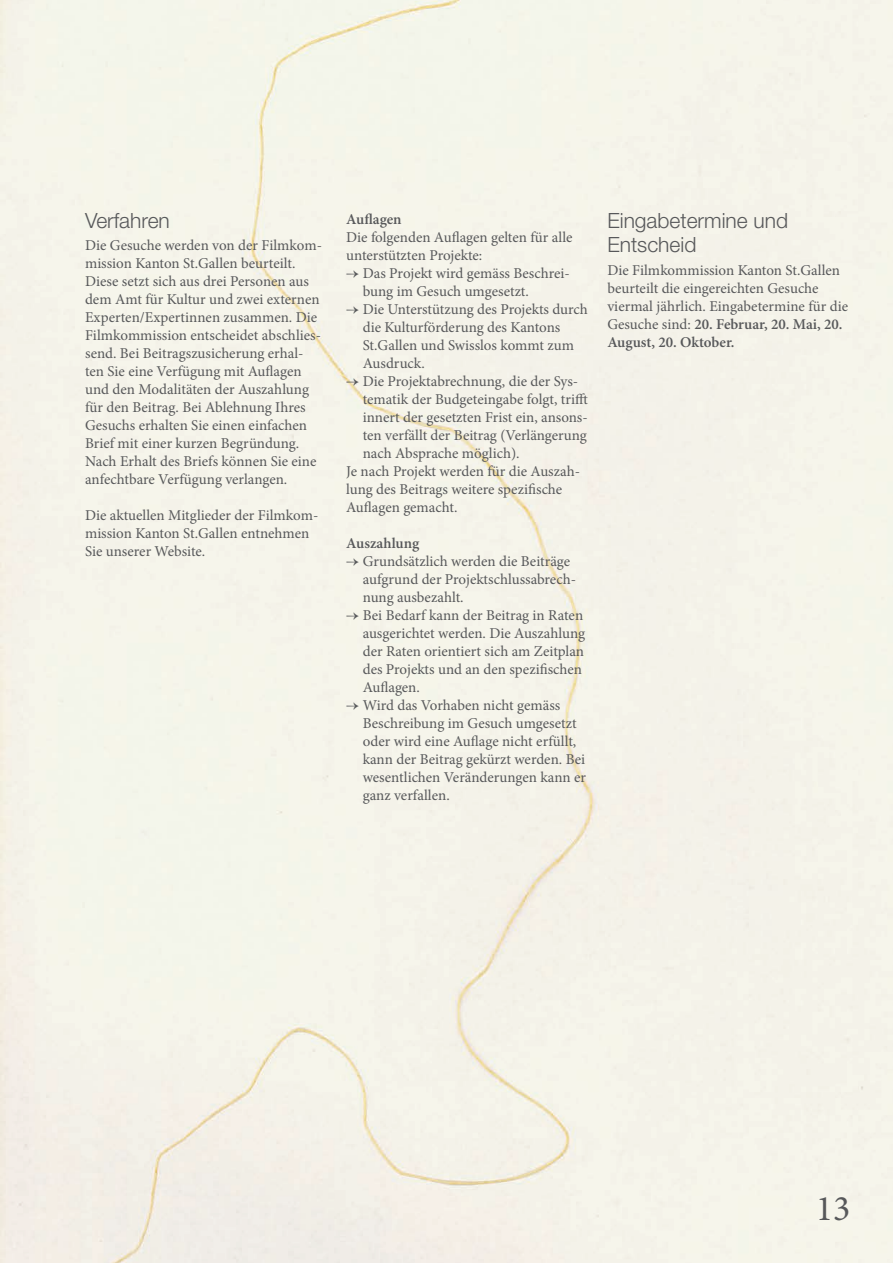
<style>
.page{position:relative;width:893px;height:1263px;background:#f4f4e9}
.page>*{position:absolute;margin:0;border:0;box-sizing:border-box;transform-origin:0 0}
.t1{font:36px "Minion Pro";color:#57585a}
.t2{font:300 21px/24.8px "Helvetica Neue LT Std";color:#57585a}
.t3{font:15px/18px "Minion Pro";color:#57585a}
.t4{font:600 15px "Minion Pro";color:#57585a}
.s1{font-weight:600}
</style>
<div class="page">
<h2 class="t2" style="left:85px;top:207px;width:86px">Verfahren</h2>
<p class="t3" style="left:85px;top:236px;width:238px">Die Gesuche werden von der Filmkom&shy;mission Kanton St.Gallen beurteilt.<br>Diese setzt sich aus drei Personen aus dem Amt für Kultur und zwei externen Experten/Expertinnen zusammen. Die Filmkommission entscheidet abschlies&shy;send. Bei Beitragszusicherung erhal&shy;ten Sie eine Verfügung mit Auflagen und den Modalitäten der Auszahlung für den Beitrag. Bei Ablehnung Ihres Gesuchs erhalten Sie einen einfachen Brief mit einer kurzen Begründung.<br>Nach Erhalt des Briefs können Sie eine anfechtbare Verfügung verlangen.</p>
<p class="t3" style="left:85px;top:506px;width:235px">Die aktuellen Mitglieder der Filmkom&shy;mission Kanton St.Gallen entnehmen<br>Sie unserer Website.</p>
<p class="t4" style="left:346px;top:208px;width:57px">Auflagen</p>
<p class="t3" style="left:346px;top:228px;width:228px">Die folgenden Auflagen gelten für alle unterstützten Projekte:</p>
<p class="t3" style="left:363px;top:264px;width:209px;text-indent:-17px">→ Das Projekt wird gemäss Beschrei&shy;bung im Gesuch umgesetzt.</p>
<p class="t3" style="left:363px;top:300px;width:227px;text-indent:-17px">→ Die Unterstützung des Projekts durch die Kulturförderung des Kantons<br>St.Gallen und Swisslos kommt zum<br>Ausdruck.</p>
<p class="t3" style="left:346px;top:372px;width:234px">→ Die Projektabrechnung, die der Sys-</p>
<p class="t3" style="left:363px;top:390px;width:227px">tematik der Budgeteingabe folgt, trifft</p>
<p class="t3" style="left:363px;top:408px;width:227px">innert der gesetzten Frist ein, ansons-</p>
<p class="t3" style="left:363px;top:426px;width:226px">ten verfällt der Beitrag (Verlängerung</p>
<p class="t3" style="left:363px;top:444px;width:158px">nach Absprache möglich).</p>
<p class="t3" style="left:346px;top:462px;width:235px">Je nach Projekt werden für die Auszah-</p>
<p class="t3" style="left:346px;top:480px;width:218px">lung des Beitrags weitere spezifische</p>
<p class="t3" style="left:346px;top:498px;width:113px">Auflagen gemacht.</p>
<p class="t4" style="left:346px;top:532px;width:75px">Auszahlung</p>
<p class="t3" style="left:363px;top:552px;width:215px;text-indent:-17px">→ Grundsätzlich werden die Beiträge aufgrund der Projektschlussabrech&shy;nung ausbezahlt.</p>
<p class="t3" style="left:363px;top:606px;width:224px;text-indent:-17px">→ Bei Bedarf kann der Beitrag in Raten ausgerichtet werden. Die Auszahlung der Raten orientiert sich am Zeitplan des Projekts und an den spezifischen<br>Auflagen.</p>
<p class="t3" style="left:363px;top:696px;width:225px;text-indent:-17px">→ Wird das Vorhaben nicht gemäss<br>Beschreibung im Gesuch umgesetzt oder wird eine Auflage nicht erfüllt, kann der Beitrag gekürzt werden. Bei wesentlichen Veränderungen kann er ganz verfallen.</p>
<h2 class="t2" style="left:607px;top:207px;width:182px">Eingabetermine und<br>Entscheid</h2>
<p class="t3" style="left:607px;top:261px;width:242px">Die Filmkommission Kanton St.Gallen beurteilt die eingereichten Gesuche viermal jährlich. Eingabetermine für die Gesuche sind: <span class="s1">20. Februar, 20. Mai, 20.<br>August, 20. Oktober.</span></p>
<h1 class="t1" style="left:816px;top:1185px;width:36px">13</h1>
</div>
